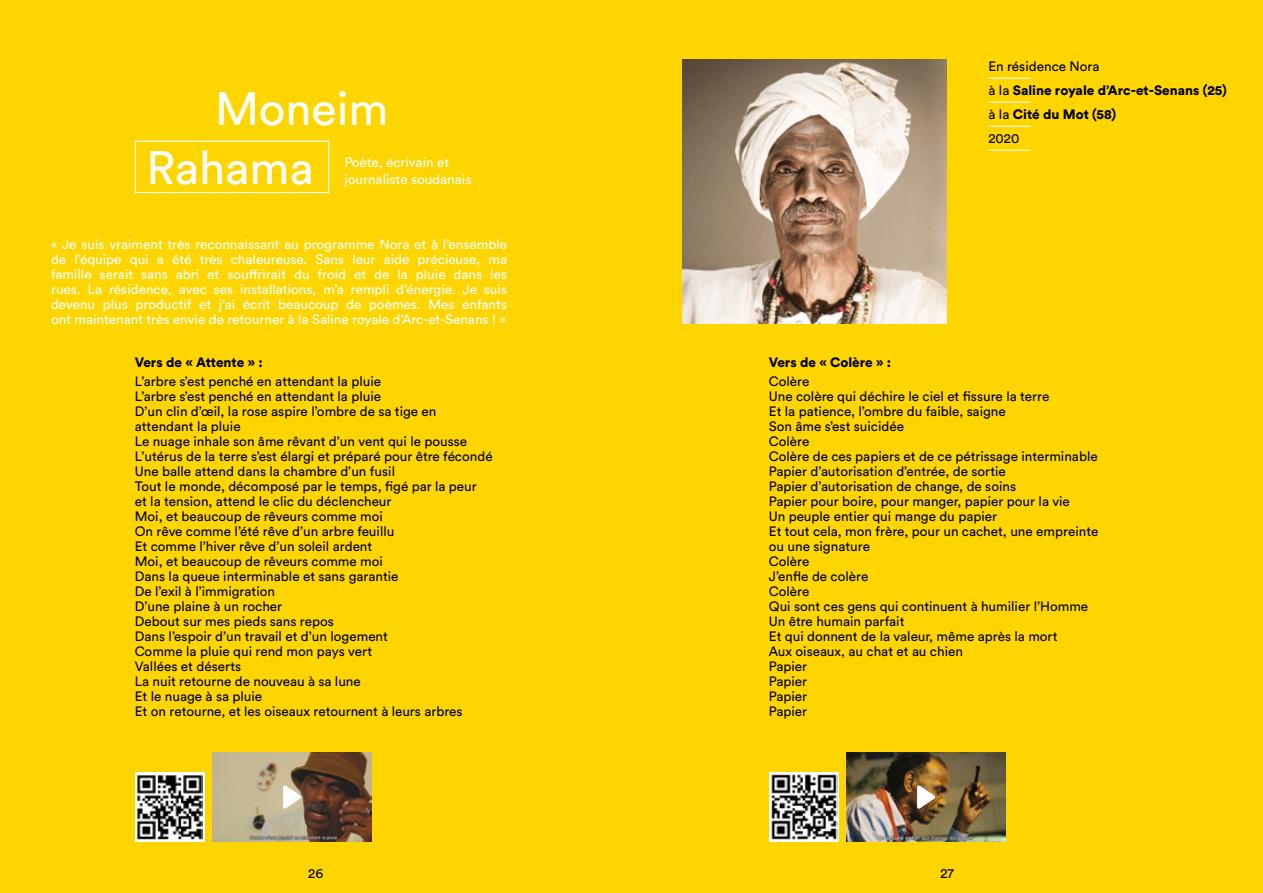
<style>
.page{position:relative;width:1263px;height:893px;background:#ffd500}
.page>*{position:absolute;margin:0;border:0;box-sizing:border-box;transform-origin:0 0}
.t1{font:46.35px "Circular Std";color:#fff}
.t2{font:13.5px/15px "Circular Std";color:#000}
.t3{font:13.5px/15px "Circular Std";color:#fff;text-align:justify}
.t4{font:900 13.5px/24px "Circular Std";color:#000}
.s1{font-weight:400}
</style>
<div class="page">
<img style="left:682px;top:60px;width:264px;height:264px">
<div style="left:135px;top:772px;width:70px;height:70px;background:#fff"></div>
<img style="left:137px;top:775px;width:66px;height:64px">
<img style="left:212px;top:752px;width:160px;height:90px">
<svg style="left:283px;top:785px;width:18px;height:24px"></svg>
<svg style="left:769px;top:772px;width:70px;height:70px"></svg>
<img style="left:770px;top:773px;width:67px;height:67px">
<img style="left:846px;top:752px;width:160px;height:90px">
<svg style="left:917px;top:785px;width:18px;height:24px"></svg>
<hr style="left:988px;top:78px;width:43px;height:1px;background:#fff">
<hr style="left:988px;top:102px;width:43px;height:1px;background:#fff">
<hr style="left:988px;top:126px;width:43px;height:1px;background:#fff">
<hr style="left:988px;top:150px;width:43px;height:1px;background:#fff">
<div style="left:135px;top:141px;width:194px;height:52px;border:1px solid #fff"></div>
<h1 class="t1" style="left:215px;top:80px;width:175px">Moneim</h1>
<p class="t3" style="left:344px;top:154px;width:129px;line-height:16.2px">Poète, écrivain et journaliste soudanais</p>
<h1 class="t1" style="left:146px;top:139px;width:169px">Rahama</h1>
<p class="t3" style="left:51px;top:237px;width:458px">« Je suis vraiment très reconnaissant au programme Nora et à l’ensemble de l’équipe qui a été très chaleureuse. Sans leur aide précieuse, ma famille serait sans abri et souffrirait du froid et de la pluie dans les rues. La résidence, avec ses installations, m’a rempli d’énergie. Je suis devenu plus productif et j’ai écrit beaucoup de poèmes. Mes enfants ont maintenant très envie de retourner à la Saline royale d’Arc-et-Senans ! »</p>
<p class="t4" style="left:135px;top:350px;width:129px">Vers de « Attente » :</p>
<p class="t2" style="left:135px;top:374px;width:359px">L’arbre s’est penché en attendant la pluie<br>L’arbre s’est penché en attendant la pluie<br>D’un clin d’œil, la rose aspire l’ombre de sa tige en attendant la pluie<br>Le nuage inhale son âme rêvant d’un vent qui le pousse L’utérus de la terre s’est élargi et préparé pour être fécondé Une balle attend dans la chambre d’un fusil<br>Tout le monde, décomposé par le temps, figé par la peur<br>et la tension, attend le clic du déclencheur<br>Moi, et beaucoup de rêveurs comme moi<br>On rêve comme l’été rêve d’un arbre feuillu<br>Et comme l’hiver rêve d’un soleil ardent<br>Moi, et beaucoup de rêveurs comme moi<br>Dans la queue interminable et sans garantie<br>De l’exil à l’immigration<br>D’une plaine à un rocher<br>Debout sur mes pieds sans repos<br>Dans l’espoir d’un travail et d’un logement<br>Comme la pluie qui rend mon pays vert<br>Vallées et déserts<br>La nuit retourne de nouveau à sa lune<br>Et le nuage à sa pluie<br>Et on retourne, et les oiseaux retournent à leurs arbres</p>
<p class="t4" style="left:988px;top:54px;width:240px"><span class="s1">En résidence Nora<br>à la</span> Saline royale d’Arc-et-Senans (25) <span class="s1">à la</span> Cité du Mot (58)<br><span class="s1">2020</span></p>
<p class="t4" style="left:769px;top:350px;width:124px">Vers de « Colère » :</p>
<p class="t2" style="left:769px;top:374px;width:331px">Colère<br>Une colère qui déchire le ciel et fissure la terre<br>Et la patience, l’ombre du faible, saigne<br>Son âme s’est suicidée<br>Colère<br>Colère de ces papiers et de ce pétrissage interminable<br>Papier d’autorisation d’entrée, de sortie<br>Papier d’autorisation de change, de soins<br>Papier pour boire, pour manger, papier pour la vie<br>Un peuple entier qui mange du papier<br>Et tout cela, mon frère, pour un cachet, une empreinte ou une signature<br>Colère<br>J’enfle de colère<br>Colère<br>Qui sont ces gens qui continuent à humilier l’Homme<br>Un être humain parfait<br>Et qui donnent de la valeur, même après la mort<br>Aux oiseaux, au chat et au chien<br>Papier<br>Papier<br>Papier<br>Papier</p>
<p class="t2" style="left:308px;top:866px;width:16px">26</p>
<p class="t2" style="left:940px;top:866px;width:15px">27</p>
</div>
